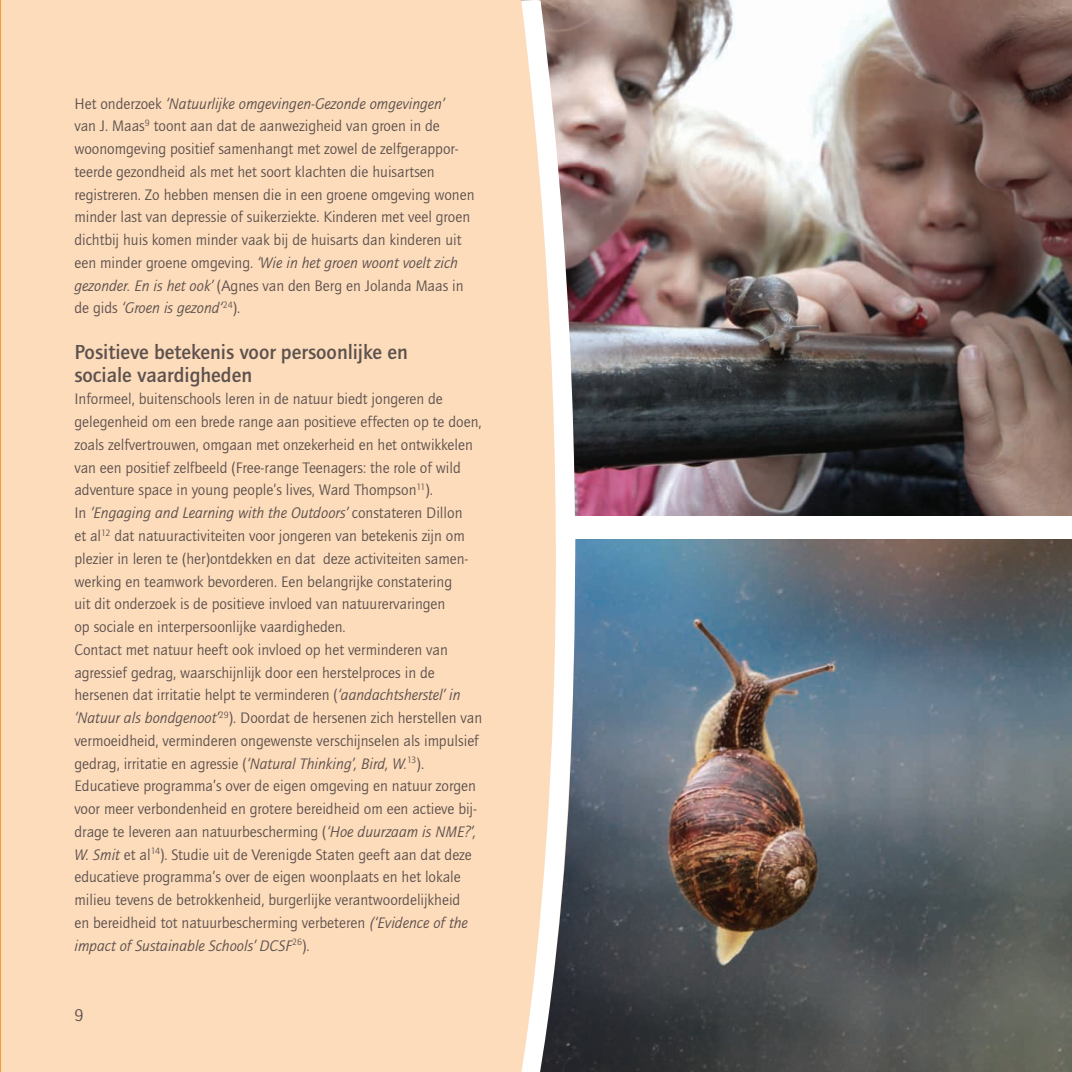
<style>
.page{position:relative;width:1072px;height:1072px;background:#fff}
.page>*{position:absolute;margin:0;border:0;box-sizing:border-box;transform-origin:0 0}
.t1{font:500 21px/22.8px "Quay Sans";color:#5d514e}
.t2{font:17.5px "Quay Sans";color:#5d514e}
.t3{font:15.75px/22.8px "Quay Sans";color:#5d514e}
.s1{font-style:italic}
</style>
<div class="page">
<img style="left:618px;top:0;width:453px;height:516px">
<div style="left:1px;top:0;width:598px;height:1071px;background:#fddcbb"></div>
<hr style="left:0;top:0;width:1px;height:1071px;background:#f7983b">
<img style="left:539px;top:520px;width:532px;height:551px">
<div style="left:570px;top:516px;width:501px;height:22px;background:#fff"></div>
<p class="t3" style="left:74px;top:92px;width:401px">Het onderzoek <span class="s1">‘Natuurlijke omgevingen-Gezonde omgevingen’<br></span>van J. Maas<sup>9</sup> toont aan dat de aanwezigheid van groen in de woonomgeving positief samenhangt met zowel de zelfgerappor&shy;teerde gezondheid als met het soort klachten die huisartsen registreren. Zo hebben mensen die in een groene omgeving wonen minder last van depressie of suikerziekte. Kinderen met veel groen dichtbij huis komen minder vaak bij de huisarts dan kinderen uit een minder groene omgeving. <span class="s1">‘Wie in het groen woont voelt zich gezonder. En is het ook’</span> (Agnes van den Berg en Jolanda Maas in de gids <span class="s1">‘Groen is gezond‘</span><sup>24</sup>).</p>
<h1 class="t1" style="left:74px;top:340px;width:335px">Positieve betekenis voor persoonlijke en sociale vaardigheden</h1>
<p class="t3" style="left:74px;top:387px;width:409px">Informeel, buitenschools leren in de natuur biedt jongeren de gelegenheid om een brede range aan positieve effecten op te doen, zoals zelfvertrouwen, omgaan met onzekerheid en het ontwikkelen van een positief zelfbeeld (Free-range Teenagers: the role of wild adventure space in young people’s lives, Ward Thompson<sup>11</sup>).<br>In <span class="s1">‘Engaging and Learning with the Outdoors’</span> constateren Dillon<br>et al<sup>12</sup> dat natuuractiviteiten voor jongeren van betekenis zijn om plezier in leren te (her)ontdekken en dat deze activiteiten samen&shy;werking en teamwork bevorderen. Een belangrijke constatering<br>uit dit onderzoek is de positieve invloed van natuurervaringen<br>op sociale en interpersoonlijke vaardigheden.<br>Contact met natuur heeft ook invloed op het verminderen van agressief gedrag, waarschijnlijk door een herstelproces in de hersenen dat irritatie helpt te verminderen (<span class="s1">‘aandachtsherstel’ in ‘Natuur als bondgenoot’</span><sup>29</sup>). Doordat de hersenen zich herstellen van vermoeidheid, verminderen ongewenste verschijnselen als impulsief gedrag, irritatie en agressie (<span class="s1">‘Natural Thinking’, Bird, W.</span><sup>13</sup>).<br>Educatieve programma’s over de eigen omgeving en natuur zorgen voor meer verbondenheid en grotere bereidheid om een actieve bij&shy;drage te leveren aan natuurbescherming (<span class="s1">‘Hoe duurzaam is NME?’, W. Smit</span> et al<sup>14</sup>). Studie uit de Verenigde Staten geeft aan dat deze educatieve programma’s over de eigen woonplaats en het lokale milieu tevens de betrokkenheid, burgerlijke verantwoordelijkheid<br>en bereidheid tot natuurbescherming verbeteren <span class="s1">(‘Evidence of the impact of Sustainable Schools’ DCSF</span><sup>26</sup>).</p>
<p class="t2" style="left:74px;top:1004px;width:11px">9</p>
</div>
